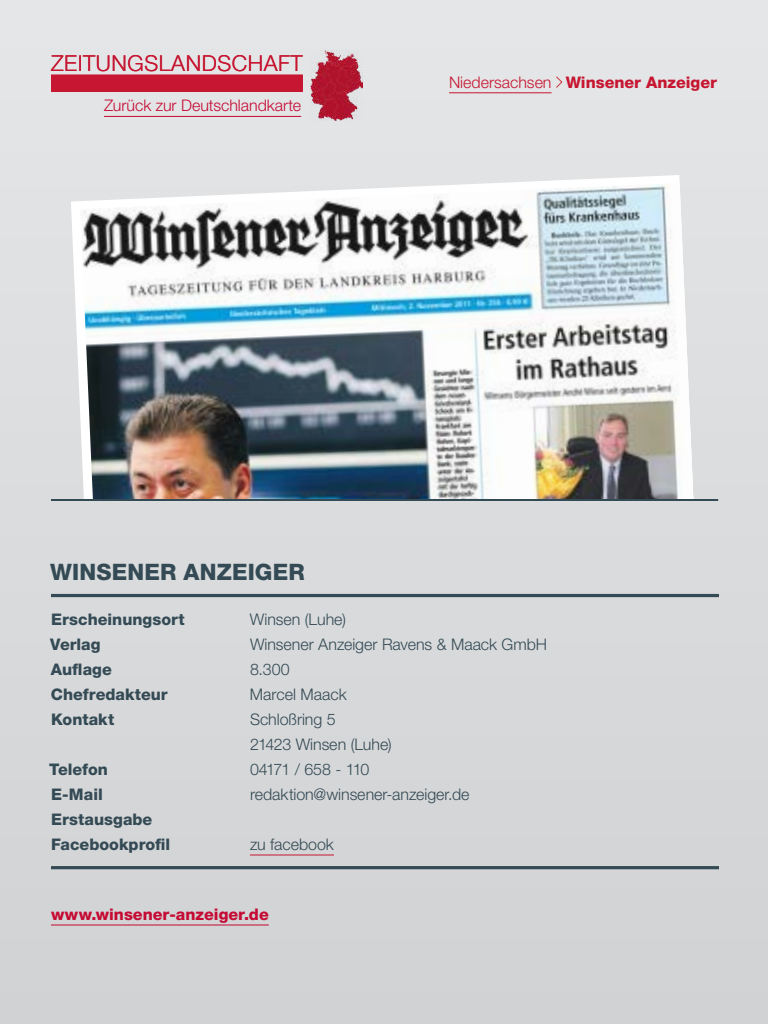
<style>
.page{position:relative;width:768px;height:1024px;background:#fff}
.page>*{position:absolute;margin:0;border:0;box-sizing:border-box;transform-origin:0 0}
.dreh_Drehbuch_Kicker{font:800 22.7px "Helvetica Neue LT Std";letter-spacing:.01em;color:#344a54}
.dreh_Kopf-Kapitel{font:300 22px "Helvetica Neue LT Std";letter-spacing:.025em;color:#c61631}
.Alle_Daten{font:300 16px/25px "Helvetica Neue LT Std";letter-spacing:-.005em;color:#344a54}
.Alle_Daten-2{font:800 16px/25px "Helvetica Neue LT Std";color:#344a54}
.t1{font:800 16px "Helvetica Neue LT Std";color:#c61631}
.t2{font:300 16px "Helvetica Neue LT Std";color:#c50a33}
.Zeitungs-Link{font:800 16px "Helvetica Neue LT Std";color:#c50a33}
.Alle_Daten-3{font:300 16px "Helvetica Neue LT Std";letter-spacing:-.07em;color:#344a54}
.s1{font-weight:300}
</style>
<div class="page">
<div style="left:0;top:0;width:768px;height:1024px;background:linear-gradient(to right,#d9dadc,#d9dbdc)"></div>
<div style="left:51px;top:75px;width:252px;height:17px;background:#c61631"></div>
<hr style="left:449px;top:92px;width:103px;height:1px;background:#c61631">
<svg style="left:555px;top:75px;width:8px;height:14px"></svg>
<hr style="left:104px;top:116px;width:197px;height:1px;background:#c50a33">
<img style="left:310px;top:50px;width:53px;height:71px">
<svg style="left:71px;top:175px;width:622px;height:324px;fill:#e1e3e4"></svg>
<img style="left:80px;top:183px;width:613px;height:316px">
<hr style="left:51px;top:924px;width:218px;height:2px;background:#c50a33">
<hr style="left:51px;top:594px;width:668px;height:3px;background:#344a54">
<hr style="left:51px;top:866px;width:668px;height:3px;background:#344a54">
<hr style="left:250px;top:854px;width:84px;height:2px;background:#c61631">
<hr style="left:51px;top:499px;width:667px;height:2px;background:#344a54">
<p class="dreh_Kopf-Kapitel" style="left:51px;top:49px;width:253px">ZEITUNGSLANDSCHAFT</p>
<p class="t2" style="left:104px;top:96px;width:199px">Zurück zur Deutschlandkarte</p>
<p class="t1" style="left:449px;top:73px;width:269px"><span class="s1">Niedersachsen</span> Winsener Anzeiger</p>
<p class="dreh_Drehbuch_Kicker" style="left:50px;top:559px;width:256px">WINSENER ANZEIGER</p>
<p class="Alle_Daten-2" style="left:51px;top:607px;width:135px">Erscheinungsort</p>
<p class="Alle_Daten" style="left:250px;top:606px;width:97px">Winsen (Luhe)</p>
<p class="Alle_Daten-2" style="left:50px;top:632px;width:52px">Verlag</p>
<p class="Alle_Daten" style="left:250px;top:631px;width:299px">Winsener Anzeiger Ravens &amp; Maack GmbH</p>
<p class="Alle_Daten-2" style="left:51px;top:657px;width:62px">Auflage</p>
<p class="Alle_Daten" style="left:250px;top:656px;width:41px">8.300</p>
<p class="Alle_Daten-2" style="left:51px;top:682px;width:118px">Chefredakteur</p>
<p class="Alle_Daten" style="left:250px;top:681px;width:98px">Marcel Maack</p>
<p class="Alle_Daten-2" style="left:51px;top:707px;width:65px">Kontakt</p>
<p class="Alle_Daten" style="left:250px;top:706px;width:143px">Schloßring 5<br>21423 Winsen (Luhe)</p>
<p class="Alle_Daten-2" style="left:49px;top:757px;width:60px">Telefon</p>
<p class="Alle_Daten-3" style="left:250px;top:760px;width:121px">04171 / 658 - 110</p>
<p class="Alle_Daten-2" style="left:51px;top:782px;width:53px">E-Mail</p>
<p class="Alle_Daten" style="left:250px;top:781px;width:221px">redaktion@winsener-anzeiger.de</p>
<p class="Alle_Daten-2" style="left:51px;top:807px;width:121px">Erstausgabe<br>Facebookprofil</p>
<p class="Alle_Daten" style="left:250px;top:831px;width:85px">zu facebook</p>
<p class="Zeitungs-Link" style="left:51px;top:905px;width:219px">www.winsener-anzeiger.de</p>
</div>
